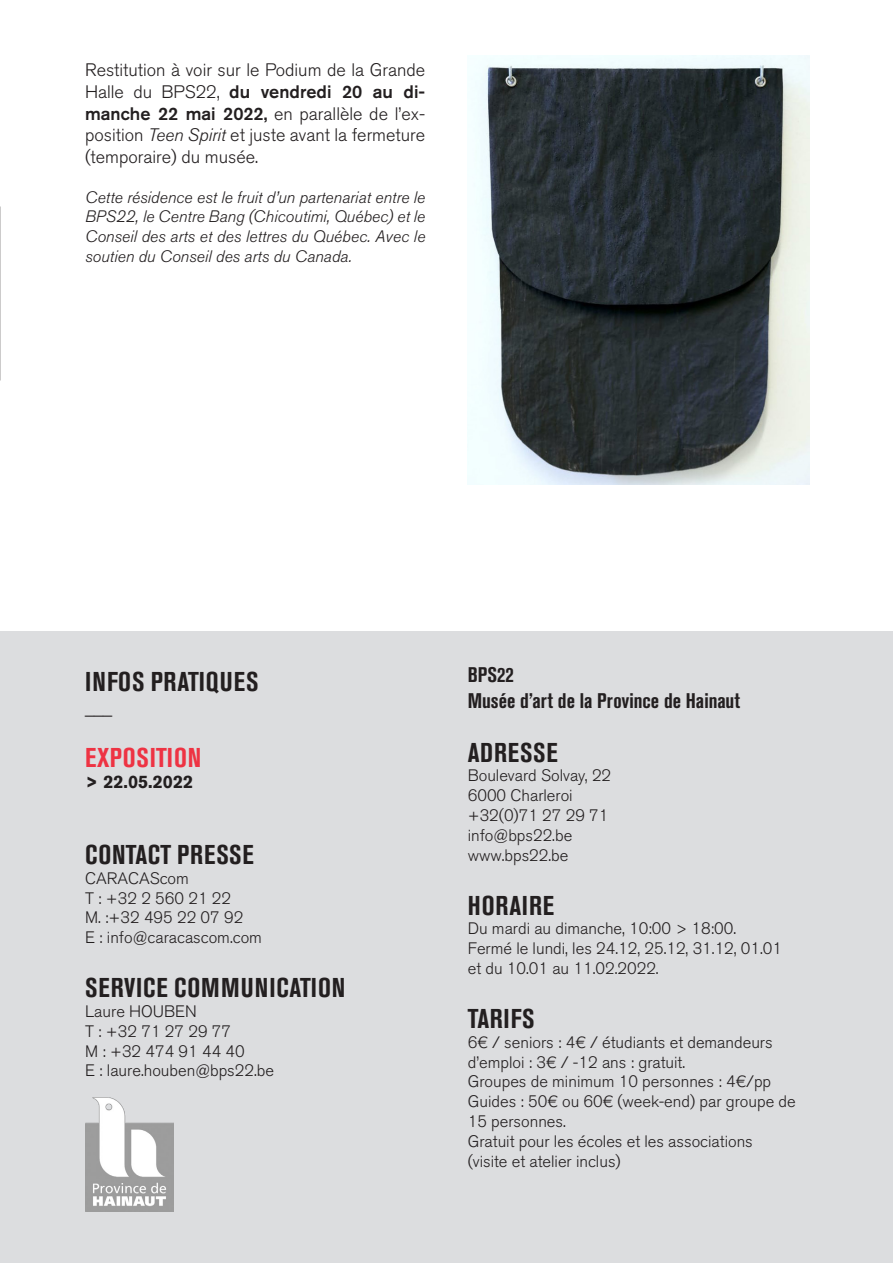
<style>
.page{position:relative;width:893px;height:1263px;background:#fff}
.page>*{position:absolute;margin:0;border:0;box-sizing:border-box;transform-origin:0 0}
.Corps{font:700 condensed 27px "Akzidenz Grotesk BQ";letter-spacing:.035em;color:#231f20}
.t1{font:700 condensed 27px "Akzidenz Grotesk BQ";letter-spacing:.02em;color:#ee3343}
.t2{font:700 condensed 21px "Akzidenz Grotesk BQ";color:#231f20}
.Corps-2{font:300 18px/21.6px "Akzidenz Grotesk BQ";color:#231f20;text-align:justify}
.t3{font:700 18px "Akzidenz Grotesk BQ";color:#231f20}
.Corps-3{font:300 16.5px/19.8px "Akzidenz Grotesk BQ";color:#231f20}
.Corps-4{font:italic 300 16.5px/19.8px "Akzidenz Grotesk BQ";color:#231f20;text-align:justify}
.s1{font-weight:500}
.s2{font-style:italic}
</style>
<div class="page">
<div style="left:0;top:631px;width:893px;height:632px;background:#dcdddf"></div>
<img style="left:468px;top:55px;width:342px;height:430px">
<img style="left:85px;top:1097px;width:88px;height:114px">
<p class="Corps-2" style="left:85px;top:60px;width:342px">Restitution à voir sur le Podium de la Grande Halle du BPS22, <span class="s1">du vendredi 20 au di&shy;manche 22 mai 2022,</span> en parallèle de l’ex&shy;position <span class="s2">Teen Spirit</span> et juste avant la fermeture (temporaire) du musée.</p>
<p class="Corps-4" style="left:85px;top:187px;width:342px">Cette résidence est le fruit d’un partenariat entre le BPS22, le Centre Bang (Chicoutimi, Québec) et le Conseil des arts et des lettres du Québec. Avec le soutien du Conseil des arts du Canada.</p>
<p class="Corps" style="left:85px;top:666px;width:175px">INFOS PRATIQUES</p>
<p class="Corps-2" style="left:85px;top:696px;width:28px">___</p>
<p class="t1" style="left:85px;top:742px;width:118px">EXPOSITION</p>
<p class="t3" style="left:85px;top:772px;width:110px">&gt; 22.05.2022</p>
<p class="Corps" style="left:85px;top:839px;width:170px">CONTACT PRESSE</p>
<p class="Corps-3" style="left:85px;top:868px;width:105px">CARACAScom</p>
<p class="Corps-3" style="left:85px;top:888px;width:148px">T : +32 2 560 21 22</p>
<p class="Corps-3" style="left:85px;top:908px;width:160px">M. :+32 495 22 07 92</p>
<p class="Corps-3" style="left:85px;top:928px;width:178px">E : info@caracascom.com</p>
<p class="Corps" style="left:85px;top:972px;width:262px">SERVICE COMMUNICATION</p>
<p class="Corps-3" style="left:85px;top:1002px;width:113px">Laure HOUBEN</p>
<p class="Corps-3" style="left:85px;top:1021px;width:148px">T : +32 71 27 29 77</p>
<p class="Corps-3" style="left:85px;top:1041px;width:161px">M : +32 474 91 44 40</p>
<p class="Corps-3" style="left:85px;top:1061px;width:191px">E : laure.houben@bps22.be</p>
<p class="t2" style="left:468px;top:663px;width:47px">BPS22</p>
<p class="t2" style="left:468px;top:688px;width:274px">Musée d’art de la Province de Hainaut</p>
<p class="Corps" style="left:468px;top:737px;width:91px">ADRESSE</p>
<p class="Corps-3" style="left:468px;top:766px;width:145px">Boulevard Solvay, 22</p>
<p class="Corps-3" style="left:468px;top:786px;width:106px">6000 Charleroi</p>
<p class="Corps-3" style="left:468px;top:806px;width:142px">+32(0)71 27 29 71 info@bps22.be</p>
<p class="Corps-3" style="left:468px;top:845px;width:102px">www.bps22.be</p>
<p class="Corps" style="left:468px;top:890px;width:88px">HORAIRE</p>
<p class="Corps-3" style="left:468px;top:919px;width:270px">Du mardi au dimanche, 10:00 &gt; 18:00.</p>
<p class="Corps-3" style="left:468px;top:939px;width:316px">Fermé le lundi, les 24.12, 25.12, 31.12, 01.01 et du 10.01 au 11.02.2022.</p>
<p class="Corps" style="left:468px;top:1003px;width:68px">TARIFS</p>
<p class="Corps-3" style="left:468px;top:1032px;width:306px">6€ / seniors : 4€ / étudiants et demandeurs d’emploi : 3€ / -12 ans : gratuit.</p>
<p class="Corps-3" style="left:468px;top:1072px;width:329px">Groupes de minimum 10 personnes : 4€/pp Guides : 50€ ou 60€ (week-end) par groupe de 15 personnes.<br>Gratuit pour les écoles et les associations (visite et atelier inclus)</p>
</div>
